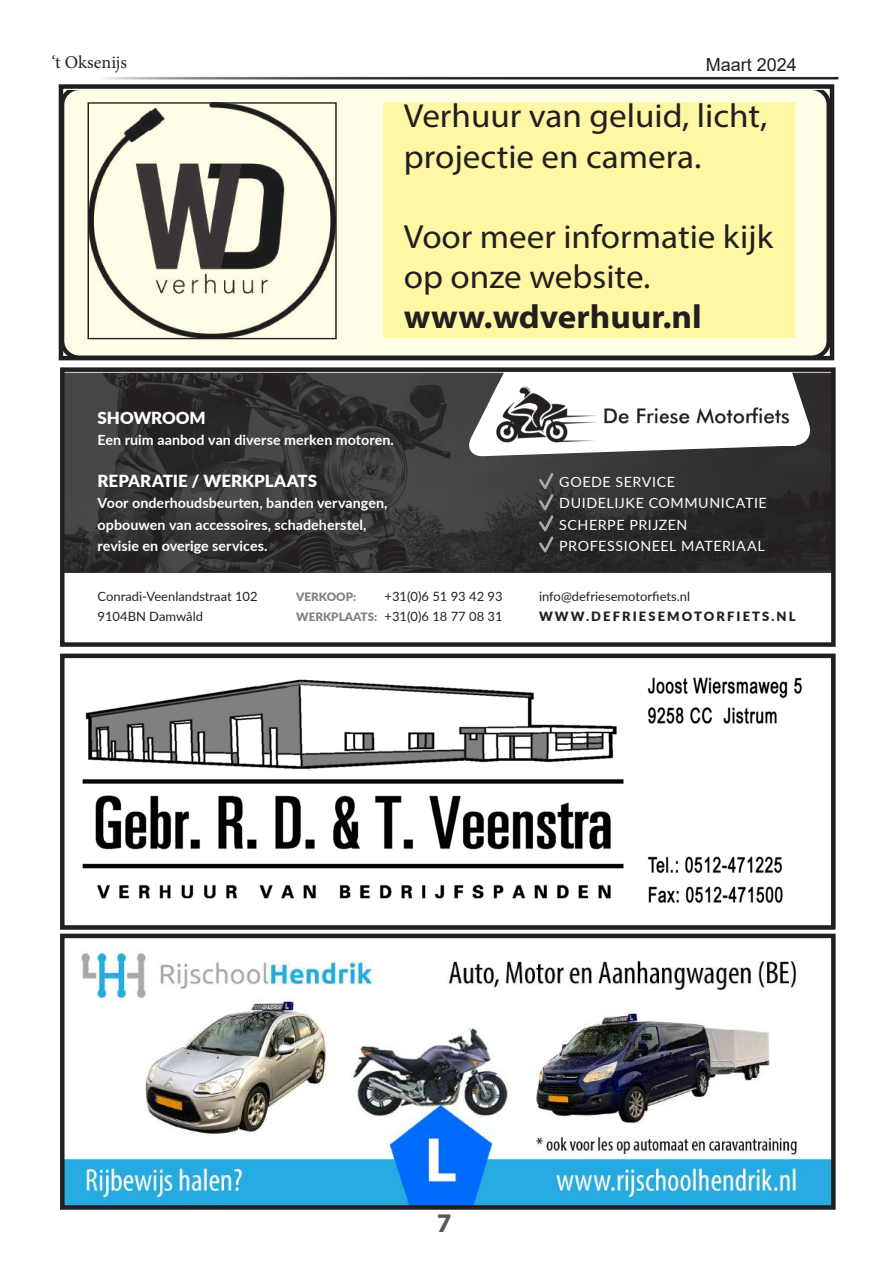
<style>
.page{position:relative;width:893px;height:1263px;background:#fff}
.page>*{position:absolute;margin:0;border:0;box-sizing:border-box;transform-origin:0 0}
.t1{font:33.45px/40.2px "Myriad Pro";color:#231f20;scale:1.05 1}
.t2{font:700 33.45px "Myriad Pro";color:#231f20;scale:1.05 1}
.t3{font:700 27px "Myriad Pro";color:#57585a}
.t4{font:18px "Minion Pro";color:#231f20}
.t5{font:18px "Arial";color:#231f20}
.t6{font:900 16.65px "Lato";color:#fff}
.t7{font:700 14.1px/21.1px "Lato";letter-spacing:.005em;color:#fff}
.t8{font:14.1px/21.1px "Lato";letter-spacing:.04em;color:#fff}
.t9{font:12.75px/19.2px "Lato";color:#231f20}
.t10{font:900 12.75px "Lato";letter-spacing:.16em;color:#231f20}
.t11{font:900 11.55px "Lato";color:#808285}
.s1{font-weight:900;font-size:11.55px;color:#808285}
</style>
<div class="page">
<div style="left:50px;top:71px;width:792px;height:13px;background:#fff;opacity:.75"></div>
<img style="left:82px;top:677px;width:720px;height:226px">
<div style="left:64px;top:91px;width:765px;height:264px;background:#fffde5"></div>
<img style="left:90px;top:104px;width:245px;height:233px">
<div style="left:88px;top:102px;width:249px;height:237px;border:1px solid #231f20"></div>
<div style="left:383px;top:102px;width:411px;height:236px;background:#fff7a4"></div>
<img style="left:65px;top:949px;width:766px;height:256px">
<img style="left:65px;top:373px;width:342px;height:199px">
<img style="left:407px;top:373px;width:424px;height:199px">
<svg style="left:539px;top:473px;width:14px;height:79px"></svg>
<svg style="left:466px;top:373px;width:347px;height:84px"></svg>
<img style="left:490px;top:384px;width:306px;height:61px">
<div style="left:60px;top:367px;width:776px;height:280px;border:4px solid #231f20"></div>
<div style="left:59px;top:84px;width:775px;height:276px;border:4px solid #231f20"></div>
<div style="left:60px;top:654px;width:776px;height:276px;border:4px solid #231f20"></div>
<div style="left:60px;top:934px;width:776px;height:276px;border:4px solid #231f20"></div>
<p class="t4" style="left:52px;top:50px;width:77px">‘t Oksenijs</p>
<p class="t5" style="left:706px;top:52px;width:93px">Maart 2024</p>
<h1 class="t1" style="left:404px;top:96px;width:348px">Verhuur van geluid, licht, projectie en camera.</h1>
<h1 class="t1" style="left:404px;top:216px;width:353px">Voor meer informatie kijk op onze website.</h1>
<h1 class="t2" style="left:404px;top:295px;width:285px">www.wdverhuur.nl</h1>
<p class="t6" style="left:98px;top:405px;width:110px">SHOWROOM</p>
<p class="t7" style="left:98px;top:429px;width:298px">Een ruim aanbod van diverse merken motoren.</p>
<p class="t6" style="left:98px;top:469px;width:221px">REPARATIE / WERKPLAATS</p>
<p class="t7" style="left:98px;top:492px;width:291px">Voor onderhoudsbeurten, banden vervangen, opbouwen van accessoires, schadeherstel, revisie en overige services.</p>
<p class="t9" style="left:98px;top:587px;width:162px">Conradi-Veenlandstraat 102<br>9104BN Damwâld</p>
<p class="t11" style="left:296px;top:588px;width:62px">VERKOOP:</p>
<p class="t8" style="left:559px;top:471px;width:209px">GOEDE SERVICE<br>DUIDELIJKE COMMUNICATIE<br>SCHERPE PRIJZEN<br>PROFESSIONEEL MATERIAAL</p>
<p class="t9" style="left:296px;top:587px;width:208px;text-align:right">+31(0)6 51 93 42 93<br><span class="s1">WERKPLAATS:</span> +31(0)6 18 77 08 31</p>
<p class="t9" style="left:539px;top:587px;width:153px">info@defriesemotorfiets.nl</p>
<p class="t10" style="left:539px;top:606px;width:258px">WWW.DEFRIESEMOTORFIETS.NL</p>
<h2 class="t3" style="left:437px;top:1205px;width:16px">7</h2>
</div>
